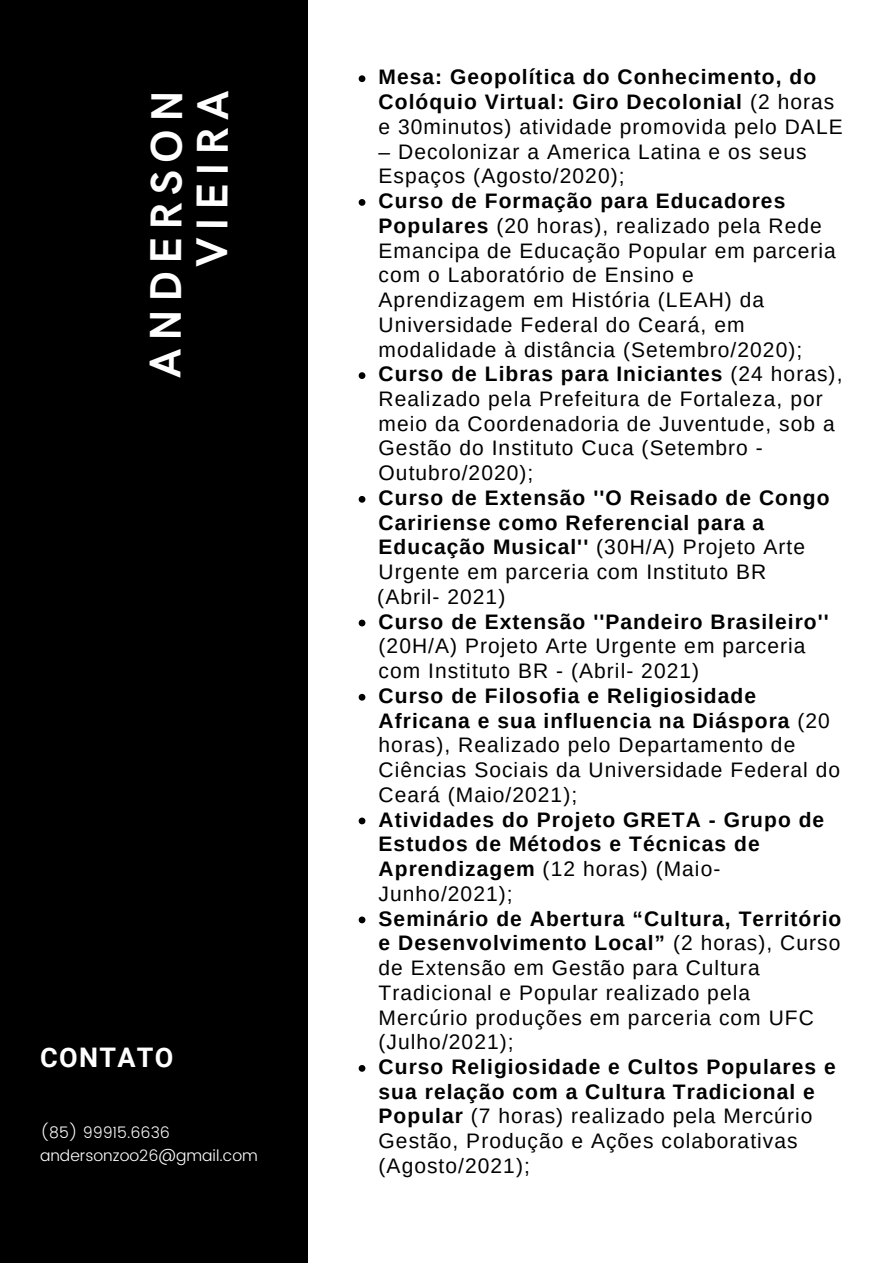
<style>
.page{position:relative;width:893px;height:1264px;background:#fff}
.page>*{position:absolute;margin:0;border:0;box-sizing:border-box;transform-origin:0 0}
.t1{font:700 44.7px/46.2px "HK Grotesk";letter-spacing:.155em;color:#fff;text-align:right}
.t2{font:700 27px "Roboto";letter-spacing:.05em;color:#fff}
.t3{font:21px/24.8px "Arimo";letter-spacing:.05em;color:#000}
.t4{font:700 21px/24.8px "Arimo";letter-spacing:.05em;color:#000}
.t5{font:300 15.6px/23px "Poppins";color:#fff}
.s1{font-weight:400}
.s2{font-weight:700}
</style>
<div class="page">
<div style="left:0;top:0;width:308px;height:1262px;background:#000"></div>
<svg style="left:358px;top:75px;width:7px;height:7px"></svg>
<svg style="left:358px;top:199px;width:7px;height:7px"></svg>
<svg style="left:358px;top:372px;width:7px;height:7px"></svg>
<svg style="left:358px;top:496px;width:7px;height:6px"></svg>
<svg style="left:358px;top:619px;width:7px;height:7px"></svg>
<svg style="left:358px;top:694px;width:7px;height:6px"></svg>
<svg style="left:358px;top:817px;width:7px;height:7px"></svg>
<svg style="left:358px;top:916px;width:7px;height:7px"></svg>
<svg style="left:358px;top:1065px;width:7px;height:6px"></svg>
<h1 class="t1" style="left:145px;top:377px;width:289px;rotate:-90deg">ANDERSON<br>VIEIRA</h1>
<p class="t2" style="left:40px;top:1041px;width:135px">CONTATO</p>
<p class="t5" style="left:40px;top:1120px;width:219px">(85) 99915.6636 andersonzoo26@gmail.com</p>
<p class="t4" style="left:378px;top:65px;width:465px">Mesa: Geopolítica do Conhecimento, do<br>Colóquio Virtual: Giro Decolonial <span class="s1">(2 horas e 30minutos) atividade promovida pelo DALE</span></p>
<p class="t3" style="left:378px;top:139px;width:429px">– Decolonizar a America Latina e os seus<br>Espaços (Agosto/2020);</p>
<p class="t3" style="left:378px;top:188px;width:465px"><span class="s2">Curso de Formação para Educadores Populares</span> (20 horas), realizado pela Rede Emancipa de Educação Popular em parceria com o Laboratório de Ensino e Aprendizagem em História (LEAH) da Universidade Federal do Ceará, em modalidade à distância (Setembro/2020); <span class="s2">Curso de Libras para Iniciantes</span> (24 horas), Realizado pela Prefeitura de Fortaleza, por meio da Coordenadoria de Juventude, sob a Gestão do Instituto Cuca (Setembro - Outubro/2020);</p>
<p class="t4" style="left:378px;top:485px;width:452px">Curso de Extensão ''O Reisado de Congo Caririense como Referencial para a Educação Musical'' <span class="s1">(30H/A) Projeto Arte Urgente em parceria com Instituto BR</span></p>
<p class="t4" style="left:378px;top:609px;width:451px">Curso de Extensão ''Pandeiro Brasileiro''</p>
<p class="t3" style="left:378px;top:633px;width:428px">(20H/A) Projeto Arte Urgente em parceria com Instituto BR - (Abril- 2021)</p>
<p class="t3" style="left:378px;top:683px;width:463px"><span class="s2">Curso de Filosofia e Religiosidade Africana e sua influencia na Diáspora</span> (20 horas), Realizado pelo Departamento de Ciências Sociais da Universidade Federal do Ceará (Maio/2021);</p>
<p class="t4" style="left:378px;top:807px;width:447px">Atividades do Projeto GRETA - Grupo de<br>Estudos de Métodos e Técnicas de<br>Aprendizagem <span class="s1">(12 horas) (Maio-<br>Junho/2021);</span></p>
<p class="t3" style="left:378px;top:905px;width:464px"><span class="s2">Seminário de Abertura “Cultura, Território e Desenvolvimento Local”</span> (2 horas), Curso de Extensão em Gestão para Cultura Tradicional e Popular realizado pela Mercúrio produções em parceria com UFC (Julho/2021);</p>
<p class="t3" style="left:378px;top:1054px;width:458px"><span class="s2">Curso Religiosidade e Cultos Populares e sua relação com a Cultura Tradicional e Popular</span> (7 horas) realizado pela Mercúrio Gestão, Produção e Ações colaborativas (Agosto/2021);</p>
<p class="t3" style="left:377px;top:584px;width:129px">(Abril- 2021)</p>
</div>
